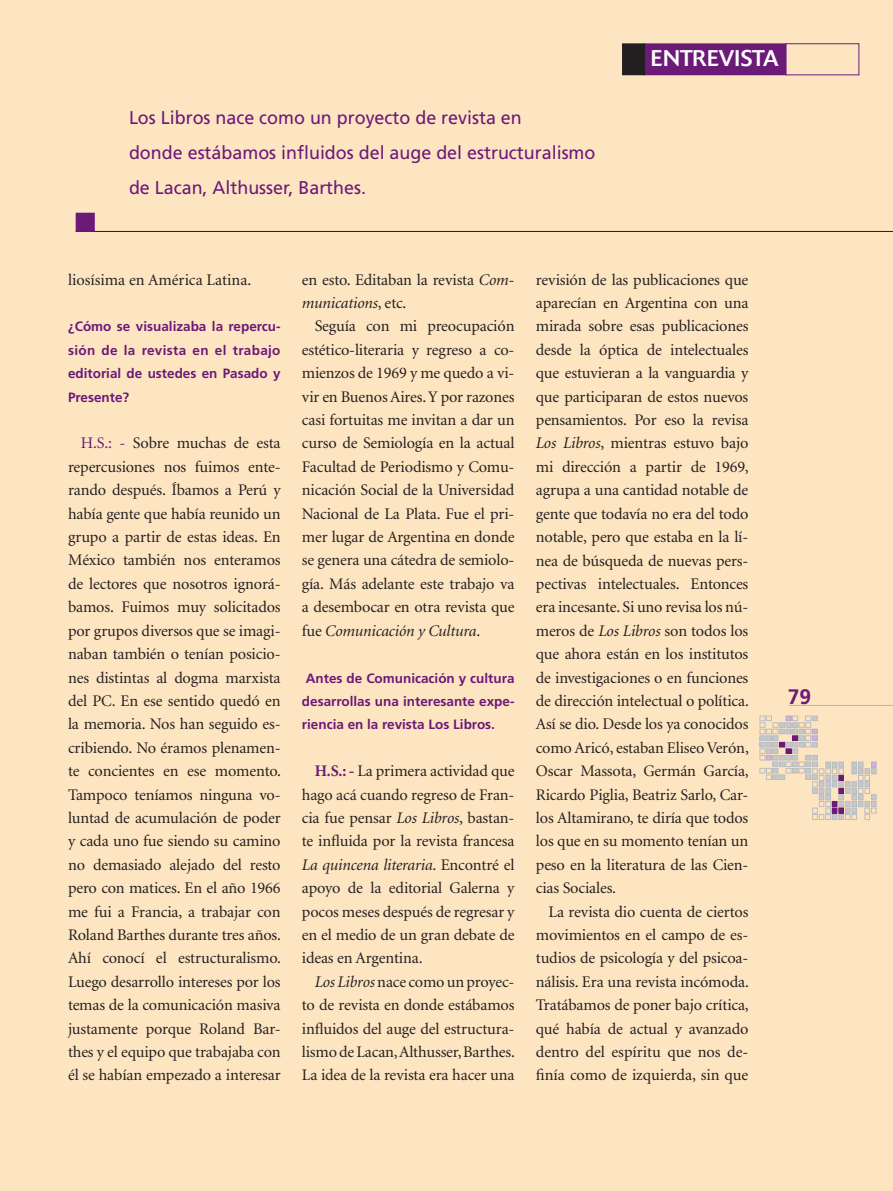
<style>
.page{position:relative;width:893px;height:1191px;background:#fee5c1}
.page>*{position:absolute;margin:0;border:0;box-sizing:border-box;transform-origin:0 0}
.t1{font:22.5px "Delta";color:#fff}
.t2{font:700 21px "Frutiger";color:#6b1a78}
.t3{font:18.45px/35.2px "Frutiger";color:#6b1a78}
.t4{font:16.2px/23.4px "Minion";letter-spacing:-.01em;color:#231f20;text-align:justify}
.t5{font:700 13.5px/23.4px "Frutiger";color:#6b1a78;text-align:justify}
.s1{color:#6b1a78}
.s2{font-style:italic}
.s3{font-weight:700;color:#6b1a78}
</style>
<div class="page">
<div style="left:785px;top:43px;width:74px;height:32px;border:1px solid #6b1a78"></div>
<hr style="left:76px;top:231px;width:817px;height:1px;background:#231f20">
<div style="left:76px;top:213px;width:18px;height:18px;background:#6b1a78"></div>
<div style="left:76px;top:213px;width:19px;height:19px;border:2px solid #6b1a78"></div>
<div style="left:644px;top:44px;width:142px;height:30px;background:#6b1a78"></div>
<div style="left:643px;top:43px;width:143px;height:32px;border:2px solid #6b1a78"></div>
<div style="left:623px;top:44px;width:21px;height:30px;background:#231f20"></div>
<div style="left:622px;top:43px;width:23px;height:32px;border:2px solid #231f20"></div>
<hr style="left:788px;top:705px;width:105px;height:1px;background:#b2b3b7">
<svg style="left:760px;top:716px;width:116px;height:103px"></svg>
<p class="t3" style="left:129px;top:99px;width:468px">Los Libros nace como un proyecto de revista en<br>donde estábamos influidos del auge del estructuralismo de Lacan, Althusser, Barthes.</p>
<h1 class="t1" style="left:651px;top:45px;width:129px">ENTREVISTA</h1>
<p class="t4" style="left:68px;top:268px;width:185px">liosísima en América Latina.</p>
<p class="t5" style="left:68px;top:315px;width:214px">¿Cómo se visualizaba la repercu&shy;sión de la revista en el trabajo editorial de ustedes en Pasado y Presente?</p>
<p class="t4" style="left:68px;top:432px;width:215px;text-indent:13px"><span class="s1">H.S.: -</span> Sobre muchas de esta repercusiones nos fuimos ente&shy;rando después. Íbamos a Perú y había gente que había reunido un grupo a partir de estas ideas. En México también nos enteramos de lectores que nosotros ignorá&shy;bamos. Fuimos muy solicitados por grupos diversos que se imagi&shy;naban también o tenían posicio&shy;nes distintas al dogma marxista del PC. En ese sentido quedó en la memoria. Nos han seguido es&shy;cribiendo. No éramos plenamen&shy;te concientes en ese momento.<br>Tampoco teníamos ninguna vo&shy;luntad de acumulación de poder y cada uno fue siendo su camino no demasiado alejado del resto pero con matices. En el año 1966 me fui a Francia, a trabajar con Roland Barthes durante tres años.<br>Ahí conocí el estructuralismo.<br>Luego desarrollo intereses por los temas de la comunicación masiva justamente porque Roland Bar&shy;thes y el equipo que trabajaba con él se habían empezado a interesar</p>
<p class="t4" style="left:302px;top:268px;width:214px">en esto. Editaban la revista <span class="s2">Com&shy;munications</span>, etc.</p>
<p class="t4" style="left:302px;top:315px;width:214px;text-indent:13px">Seguía con mi preocupación estético-literaria y regreso a co&shy;mienzos de 1969 y me quedo a vi&shy;vir en Buenos Aires. Y por razones casi fortuitas me invitan a dar un curso de Semiología en la actual Facultad de Periodismo y Comu&shy;nicación Social de la Universidad Nacional de La Plata. Fue el pri&shy;mer lugar de Argentina en donde se genera una cátedra de semiolo&shy;gía. Más adelante este trabajo va a desembocar en otra revista que fue <span class="s2">Comunicación y Cultura</span>.</p>
<p class="t5" style="left:302px;top:666px;width:214px">Antes de Comunicación y cultura desarrollas una interesante expe&shy;riencia en la revista Los Libros.</p>
<p class="t4" style="left:302px;top:760px;width:214px;text-indent:13px"><span class="s3">H.S.: -</span> La primera actividad que hago acá cuando regreso de Fran&shy;cia fue pensar <span class="s2">Los Libros</span>, bastan&shy;te influida por la revista francesa <span class="s2">La quincena literaria</span>. Encontré el apoyo de la editorial Galerna y pocos meses después de regresar y en el medio de un gran debate de ideas en Argentina.</p>
<p class="t4" style="left:302px;top:970px;width:215px;text-indent:13px"><span class="s2">Los Libros</span> nace como un proyec&shy;to de revista en donde estábamos influidos del auge del estructura&shy;lismo de Lacan, Althusser, Barthes.<br>La idea de la revista era hacer una</p>
<p class="t4" style="left:536px;top:268px;width:214px">revisión de las publicaciones que aparecían en Argentina con una mirada sobre esas publicaciones desde la óptica de intelectuales que estuvieran a la vanguardia y que participaran de estos nuevos pensamientos. Por eso la revisa <span class="s2">Los Libros</span>, mientras estuvo bajo mi dirección a partir de 1969, agrupa a una cantidad notable de gente que todavía no era del todo notable, pero que estaba en la lí&shy;nea de búsqueda de nuevas pers&shy;pectivas intelectuales. Entonces era incesante. Si uno revisa los nú&shy;meros de <span class="s2">Los Libros</span> son todos los que ahora están en los institutos de investigaciones o en funciones de dirección intelectual o política.<br>Así se dio. Desde los ya conocidos como Aricó, estaban Eliseo Verón, Oscar Massota, Germán García, Ricardo Piglia, Beatriz Sarlo, Car&shy;los Altamirano, te diría que todos los que en su momento tenían un peso en la literatura de las Cien&shy;cias Sociales.</p>
<p class="t4" style="left:536px;top:900px;width:215px;text-indent:13px">La revista dio cuenta de ciertos movimientos en el campo de es&shy;tudios de psicología y del psicoa&shy;nálisis. Era una revista incómoda.<br>Tratábamos de poner bajo crítica, qué había de actual y avanzado dentro del espíritu que nos de&shy;finía como de izquierda, sin que</p>
<p class="t2" style="left:788px;top:684px;width:25px">79</p>
</div>
